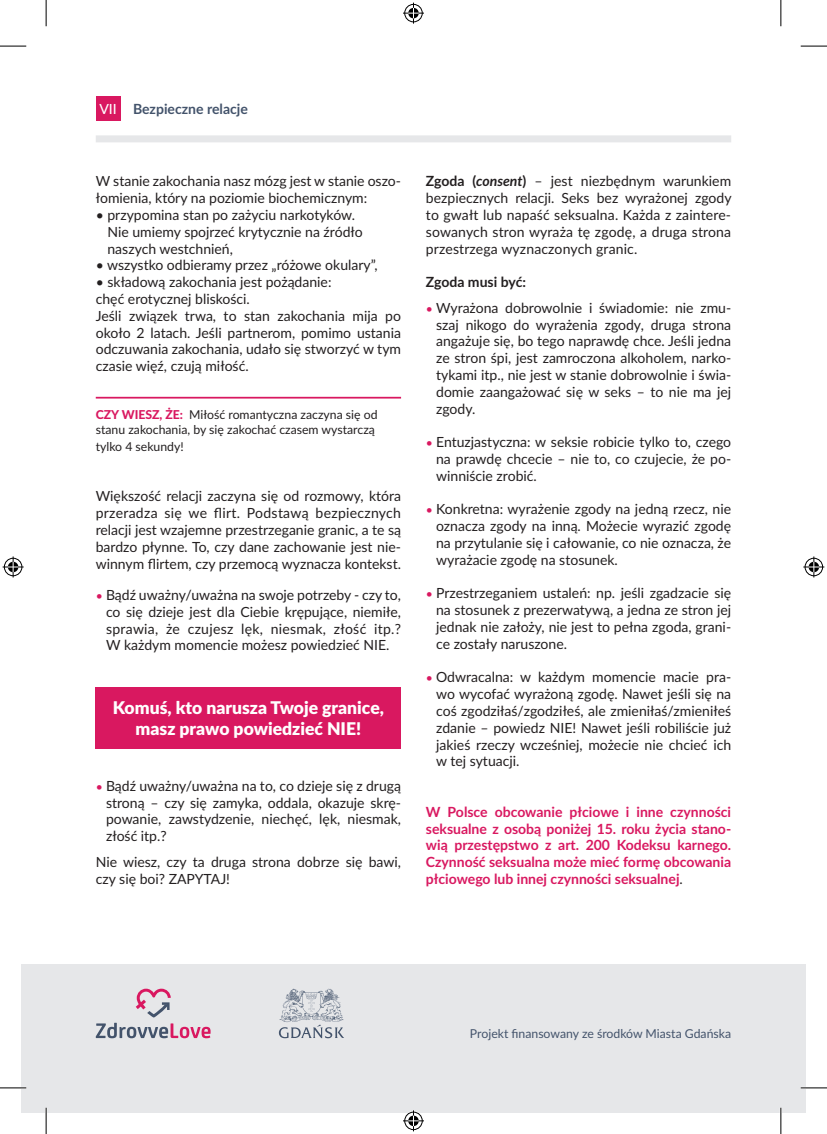
<style>
.page{position:relative;width:827px;height:1134px;background:#fff}
.page>*{position:absolute;margin:0;border:0;box-sizing:border-box;transform-origin:0 0}
.t1{font:900 17.5px/21px "Lato";color:#fff;text-align:center}
.t2{font:14px/16.8px "Lato";color:#231f20;text-align:justify}
.t3{font:700 14px/16.8px "Lato";color:#d91860;text-align:justify}
.t4{font:700 14px "Lato";color:#43536b}
.t5{font:700 14px "Lato";color:#231f20}
.t6{font:12.25px/14.7px "Lato";color:#231f20}
.t7{font:12.25px "Lato";color:#43536b}
.s1{font-weight:500;color:#fff}
.s2{font-weight:800;color:#d91860}
.s3{font-size:12.25px;color:#d91860}
.s4{font-weight:700}
.s5{font-weight:700;font-style:italic}
.s6{font-weight:400;color:#231f20}
</style>
<div class="page">
<div style="left:96px;top:96px;width:25px;height:25px;background:#d91860"></div>
<div style="left:96px;top:135px;width:635px;height:7px;background:#e6e7e9"></div>
<div style="left:21px;top:964px;width:784px;height:149px;background:#e6e7e9"></div>
<svg style="left:96px;top:1023px;width:114px;height:15px"></svg>
<svg style="left:136px;top:989px;width:35px;height:28px"></svg>
<svg style="left:279px;top:989px;width:65px;height:49px"></svg>
<hr style="left:96px;top:397px;width:305px;height:2px;background:#d91860">
<div style="left:96px;top:687px;width:305px;height:61px;background:#d91860"></div>
<hr style="left:0;top:1087px;width:26px;height:2px;background:#fff">
<hr style="left:800px;top:1087px;width:26px;height:2px;background:#fff">
<hr style="left:45px;top:1108px;width:2px;height:26px;background:#fff">
<hr style="left:779px;top:1108px;width:2px;height:26px;background:#fff">
<svg style="left:0;top:46px;width:26px;height:1px"></svg>
<svg style="left:800px;top:46px;width:26px;height:1px"></svg>
<svg style="left:0;top:1088px;width:26px;height:1px"></svg>
<svg style="left:800px;top:1088px;width:26px;height:1px"></svg>
<svg style="left:46px;top:0;width:1px;height:26px"></svg>
<svg style="left:46px;top:1108px;width:1px;height:26px"></svg>
<svg style="left:780px;top:0;width:1px;height:26px"></svg>
<svg style="left:780px;top:1108px;width:1px;height:26px"></svg>
<svg style="left:403px;top:3px;width:21px;height:21px"></svg>
<svg style="left:403px;top:1110px;width:21px;height:21px"></svg>
<svg style="left:3px;top:556px;width:21px;height:21px"></svg>
<svg style="left:803px;top:556px;width:21px;height:21px"></svg>
<p class="t4" style="left:99px;top:98px;width:150px"><span class="s1">VII</span> Bezpieczne relacje</p>
<p class="t2" style="left:96px;top:172px;width:307px">W stanie zakochania nasz mózg jest w stanie oszo&shy;łomienia, który na poziomie biochemicznym:</p>
<p class="t2" style="left:107px;top:206px;width:257px;text-align:left;text-indent:-12px">• przypomina stan po zażyciu narkotyków.<br>Nie umiemy spojrzeć krytycznie na źródło naszych westchnień,</p>
<p class="t2" style="left:96px;top:256px;width:283px">• wszystko odbieramy przez „różowe okulary”,</p>
<p class="t2" style="left:96px;top:273px;width:307px;text-align:left">• składową zakochania jest pożądanie:<br>chęć erotycznej bliskości.<br>Jeśli związek trwa, to stan zakochania mija po około 2 latach. Jeśli partnerom, pomimo ustania odczuwania zakochania, udało się stworzyć w tym czasie więź, czują miłość.</p>
<p class="t6" style="left:96px;top:407px;width:283px"><span class="s2">CZY WIESZ, ŻE:</span> Miłość romantyczna zaczyna się od stanu zakochania, by się zakochać czasem wystarczą</p>
<p class="t6" style="left:96px;top:439px;width:89px">tylko 4 sekundy!</p>
<p class="t2" style="left:96px;top:487px;width:307px">Większość relacji zaczyna się od rozmowy, która przeradza się we flirt. Podstawą bezpiecznych relacji jest wzajemne przestrzeganie granic, a te są bardzo płynne. To, czy dane zachowanie jest nie&shy;winnym flirtem, czy przemocą wyznacza kontekst.</p>
<p class="t2" style="left:106px;top:586px;width:296px;text-indent:-10px"><span class="s3">•</span> Bądź uważny/uważna na swoje potrzeby - czy to, co się dzieje jest dla Ciebie krępujące, niemiłe, sprawia, że czujesz lęk, niesmak, złość itp.?<br>W każdym momencie możesz powiedzieć NIE.</p>
<p class="t1" style="left:113px;top:696px;width:272px">Komuś, kto narusza Twoje granice, masz prawo powiedzieć NIE!</p>
<p class="t2" style="left:106px;top:777px;width:296px;text-indent:-10px"><span class="s3">•</span> Bądź uważny/uważna na to, co dzieje się z drugą stroną – czy się zamyka, oddala, okazuje skrę&shy;powanie, zawstydzenie, niechęć, lęk, niesmak, złość itp.?</p>
<p class="t2" style="left:96px;top:853px;width:307px">Nie wiesz, czy ta druga strona dobrze się bawi, czy się boi? ZAPYTAJ!</p>
<p class="t2" style="left:426px;top:172px;width:307px"><span class="s4">Zgoda (</span><span class="s5">consent</span><span class="s4">)</span> – jest niezbędnym warunkiem bezpiecznych relacji. Seks bez wyrażonej zgody to gwałt lub napaść seksualna. Każda z zaintere&shy;sowanych stron wyraża tę zgodę, a druga strona przestrzega wyznaczonych granic.</p>
<p class="t5" style="left:426px;top:272px;width:102px">Zgoda musi być:</p>
<p class="t2" style="left:436px;top:299px;width:296px;text-indent:-10px"><span class="s3">•</span> Wyrażona dobrowolnie i świadomie: nie zmu&shy;szaj nikogo do wyrażenia zgody, druga strona angażuje się, bo tego naprawdę chce. Jeśli jedna ze stron śpi, jest zamroczona alkoholem, narko&shy;tykami itp., nie jest w stanie dobrowolnie i świa&shy;domie zaangażować się w seks – to nie ma jej zgody.</p>
<p class="t2" style="left:436px;top:433px;width:296px;text-indent:-10px"><span class="s3">•</span> Entuzjastyczna: w seksie robicie tylko to, czego na prawdę chcecie – nie to, co czujecie, że po&shy;winniście zrobić.</p>
<p class="t2" style="left:436px;top:500px;width:296px;text-indent:-10px"><span class="s3">•</span> Konkretna: wyrażenie zgody na jedną rzecz, nie oznacza zgody na inną. Możecie wyrazić zgodę na przytulanie się i całowanie, co nie oznacza, że wyrażacie zgodę na stosunek.</p>
<p class="t2" style="left:436px;top:584px;width:296px;text-indent:-10px"><span class="s3">•</span> Przestrzeganiem ustaleń: np. jeśli zgadzacie się na stosunek z prezerwatywą, a jedna ze stron jej jednak nie założy, nie jest to pełna zgoda, grani&shy;ce zostały naruszone.</p>
<p class="t2" style="left:436px;top:668px;width:296px;text-indent:-10px"><span class="s3">•</span> Odwracalna: w każdym momencie macie pra&shy;wo wycofać wyrażoną zgodę. Nawet jeśli się na coś zgodziłaś/zgodziłeś, ale zmieniłaś/zmieniłeś zdanie – powiedz NIE! Nawet jeśli robiliście już jakieś rzeczy wcześniej, możecie nie chcieć ich w tej sytuacji.</p>
<p class="t3" style="left:426px;top:803px;width:307px">W Polsce obcowanie płciowe i inne czynności seksualne z osobą poniżej 15. roku życia stano&shy;wią przestępstwo z art. 200 Kodeksu karnego.<br>Czynność seksualna może mieć formę obcowania płciowego lub innej czynności seksualnej<span class="s6">.</span></p>
<p class="t7" style="left:470px;top:1025px;width:263px">Projekt finansowany ze środków Miasta Gdańska</p>
</div>
